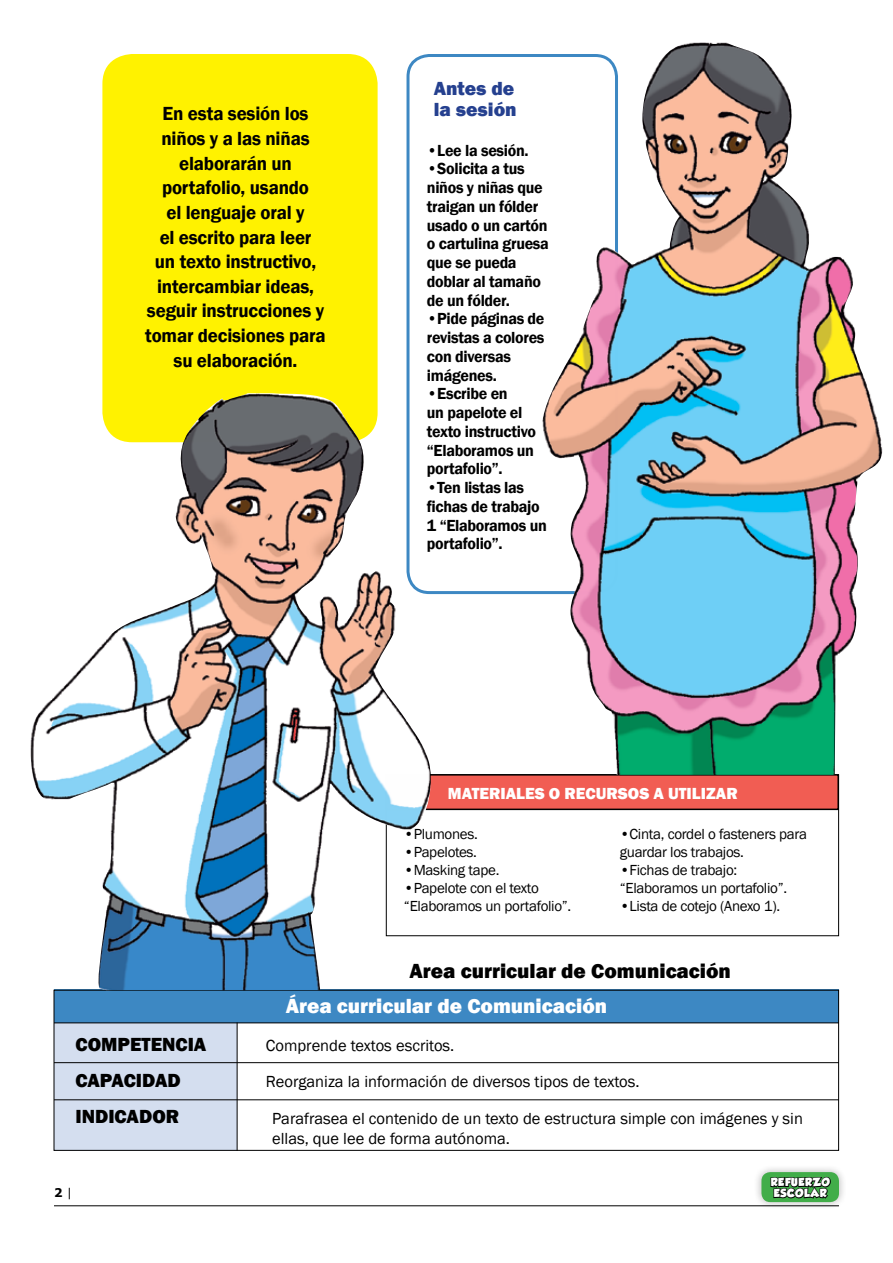
<style>
.page{position:relative;width:893px;height:1263px;background:#fff}
.page>*{position:absolute;margin:0;border:0;box-sizing:border-box;transform-origin:0 0}
.t1{font:800 21px "Franklin Gothic";color:#fff}
.t2{font:800 21px "Franklin Gothic";color:#000}
.t3{font:600 19.5px/24.6px "Franklin Gothic";letter-spacing:-.01em;color:#000;text-align:center}
.t4{font:800 19.5px "Franklin Gothic";color:#000}
.t5{font:800 19.5px/21px "Franklin Gothic";color:#25408f}
.t6{font:600 16.5px/18.8px "Franklin Gothic";letter-spacing:-.02em;color:#000}
.t7{font:16.5px/19.8px "Franklin Gothic";color:#000}
.t8{font:800 16.5px "Franklin Gothic";color:#fff}
.t9{font:15px/18px "Franklin Gothic";letter-spacing:-.02em;color:#000}
.t10{font:700 12px "Verdana";color:#000}
.t11{font:10.2px/10.9px "GROBOLD";letter-spacing:.07em;color:#fff}
.s1{font-weight:400}
</style>
<div class="page">
<div style="left:102px;top:54px;width:276px;height:388px;background:#fff200;border-radius:30px"></div>
<hr style="left:54px;top:1205px;width:785px;height:1px;background:#000">
<div style="left:752px;top:1162px;width:94px;height:47px;background:#000;opacity:.25"></div>
<div style="left:761px;top:1172px;width:78px;height:30px;background:#41ad49;border-radius:9px"></div>
<svg style="left:769px;top:1176px;width:63px;height:33px"></svg>
<div style="left:386px;top:775px;width:452px;height:34px;background:#f15d53"></div>
<div style="left:386px;top:774px;width:453px;height:36px;border:2px solid #000"></div>
<img style="left:540px;top:42px;width:343px;height:733px">
<div style="left:54px;top:1022px;width:183px;height:129px;background:#d4deef"></div>
<div style="left:54px;top:989px;width:785px;height:33px;background:#3d88c3"></div>
<div style="left:54px;top:990px;width:785px;height:161px;border:1px solid #000"></div>
<hr style="left:54px;top:1062px;width:785px;height:1px;background:#000">
<hr style="left:54px;top:1022px;width:785px;height:1px;background:#000">
<hr style="left:54px;top:1099px;width:785px;height:1px;background:#000">
<hr style="left:237px;top:1022px;width:1px;height:129px;background:#000">
<img style="left:30px;top:392px;width:404px;height:598px">
<p class="t3" style="left:145px;top:102px;width:182px">En esta sesión los niños y a las niñas elaborarán un portafolio, usando<br>el lenguaje oral y<br>el escrito para leer<br>un texto instructivo, intercambiar ideas, seguir instrucciones y tomar decisiones para su elaboración.</p>
<p class="t5" style="left:434px;top:78px;width:84px">Antes de la sesión</p>
<p class="t6" style="left:427px;top:141px;width:103px">•Lee la sesión.</p>
<p class="t6" style="left:427px;top:160px;width:123px">•Solicita a tus niños y niñas que traigan un fólder usado o un cartón o cartulina gruesa que se pueda doblar al tamaño de un fólder.</p>
<p class="t6" style="left:427px;top:310px;width:119px">•Pide páginas de revistas a colores con diversas imágenes.</p>
<p class="t6" style="left:427px;top:385px;width:111px">•Escribe en<br>un papelote el texto instructivo “Elaboramos un portafolio”.</p>
<p class="t6" style="left:427px;top:478px;width:121px">•Ten listas las fichas de trabajo<br>1 “Elaboramos un portafolio”.</p>
<p class="t8" style="left:448px;top:782px;width:291px">MATERIALES O RECURSOS A UTILIZAR</p>
<p class="t9" style="left:404px;top:825px;width:75px">•Plumones.</p>
<p class="t9" style="left:404px;top:843px;width:75px">•Papelotes.</p>
<p class="t9" style="left:404px;top:861px;width:97px">•Masking tape.</p>
<p class="t9" style="left:404px;top:879px;width:169px">•Papelote con el texto “Elaboramos un portafolio”.</p>
<p class="t9" style="left:620px;top:825px;width:189px">•Cinta, cordel o fasteners para guardar los trabajos.</p>
<p class="t9" style="left:620px;top:861px;width:169px">•Fichas de trabajo: “Elaboramos un portafolio”.</p>
<p class="t9" style="left:620px;top:897px;width:162px">•Lista de cotejo (Anexo 1).</p>
<p class="t2" style="left:409px;top:957px;width:323px">Area curricular de Comunicación</p>
<p class="t1" style="left:286px;top:993px;width:323px">Área curricular de Comunicación</p>
<p class="t4" style="left:75px;top:1032px;width:132px">COMPETENCIA</p>
<p class="t7" style="left:266px;top:1036px;width:190px">Comprende textos escritos.</p>
<p class="t4" style="left:75px;top:1068px;width:100px">CAPACIDAD</p>
<p class="t7" style="left:266px;top:1072px;width:375px">Reorganiza la información de diversos tipos de textos.</p>
<p class="t4" style="left:75px;top:1104px;width:11px">INDI</p>
<p class="t4" style="left:115px;top:1104px;width:66px">CADOR</p>
<p class="t7" style="left:272px;top:1109px;width:532px">Parafrasea el contenido de un texto de estructura simple con imágenes y sin ellas, que lee de forma autónoma.</p>
<p class="t10" style="left:54px;top:1184px;width:20px">2 <span class="s1">|</span></p>
<p class="t11" style="left:771px;top:1177px;width:60px">REFUERZO<br>ESCOLAR</p>
</div>
